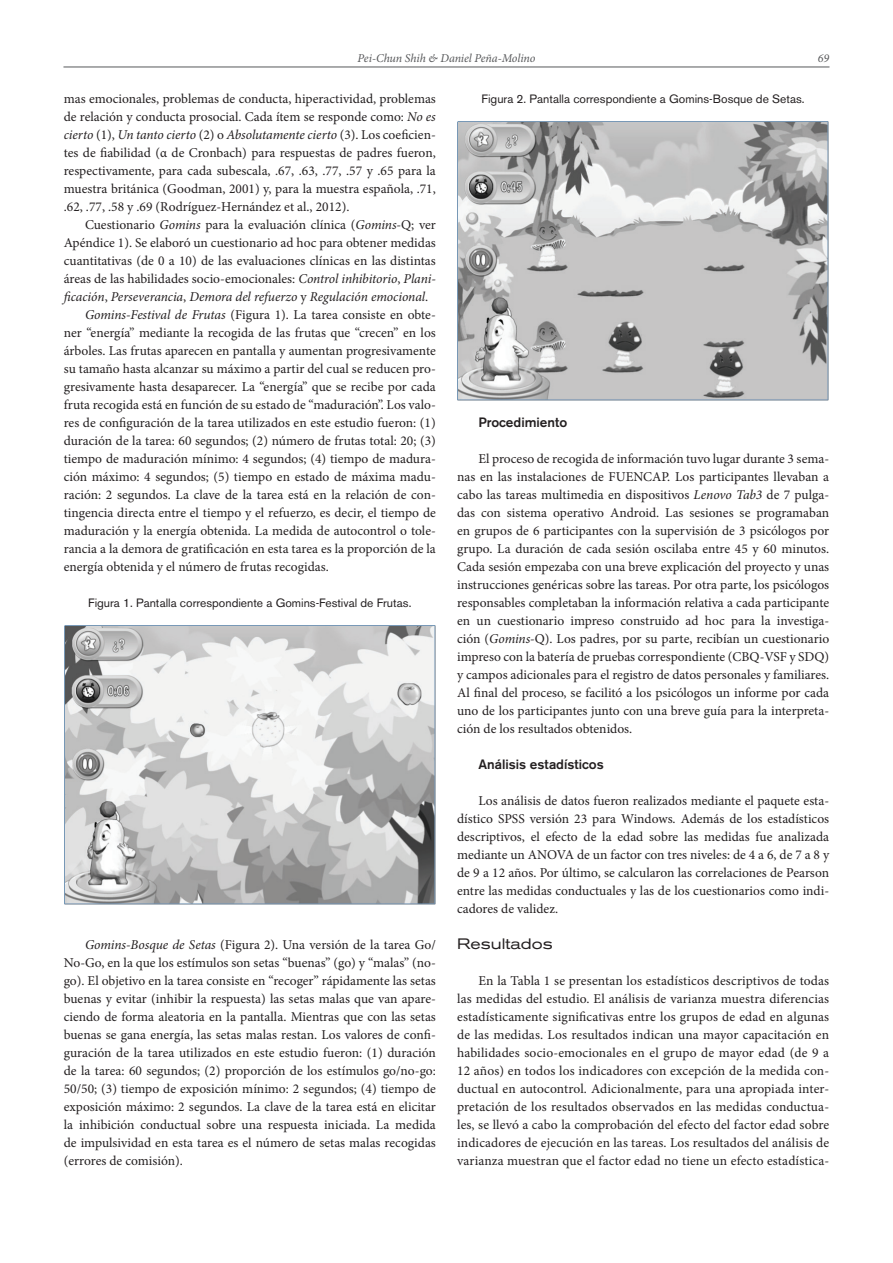
<style>
.page{position:relative;width:893px;height:1263px;background:#fff}
.page>*{position:absolute;margin:0;border:0;box-sizing:border-box;transform-origin:0 0}
.t1{font:expanded 15px "Akzidenz Grotesk BE";color:#231f20}
.t2{font:13.5px/18px "Minion Pro";color:#231f20;text-align:justify}
.t3{font:italic 13.5px "Minion Pro";letter-spacing:-.005em;color:#231f20}
.t4{font:500 13.5px "Akzidenz Grotesk BE";color:#231f20}
.t5{font:12px "Akzidenz Grotesk BE";color:#231f20}
.t6{font:italic 12px "Minion Pro";letter-spacing:-.01em;color:#57585a}
.s1{font-style:italic}
.s2{font-style:normal}
</style>
<div class="page">
<hr style="left:64px;top:67px;width:765px;height:1px;background:#57585a">
<img style="left:64px;top:626px;width:371px;height:278px">
<img style="left:458px;top:122px;width:371px;height:278px">
<p class="t6" style="left:358px;top:50px;width:179px">Pei-Chun Shih &amp; Daniel Peña-Molino</p>
<p class="t6" style="left:818px;top:50px;width:13px">69</p>
<p class="t2" style="left:64px;top:90px;width:374px">mas emocionales, problemas de conducta, hiperactividad, problemas de relación y conducta prosocial. Cada ítem se responde como: <span class="s1">No es cierto</span> (1), <span class="s1">Un tanto cierto</span> (2) o <span class="s1">Absolutamente cierto</span> (3). Los coeficien&shy;tes de fiabilidad (α de Cronbach) para respuestas de padres fueron, respectivamente, para cada subescala, .67, .63, .77, .57 y .65 para la muestra británica (Goodman, 2001) y, para la muestra española, .71, .62, .77, .58 y .69 (Rodríguez-Hernández et al., 2012).</p>
<p class="t2" style="left:85px;top:216px;width:352px">Cuestionario <span class="s1">Gomins</span> para la evaluación clínica (<span class="s1">Gomins-</span>Q; ver</p>
<p class="t2" style="left:64px;top:234px;width:374px">Apéndice 1). Se elaboró un cuestionario ad hoc para obtener medidas</p>
<p class="t2" style="left:64px;top:252px;width:374px">cuantitativas (de 0 a 10) de las evaluaciones clínicas en las distintas</p>
<p class="t2" style="left:64px;top:270px;width:374px">áreas de las habilidades socio-emocionales: <span class="s1">Control inhibitorio</span>, <span class="s1">Plani-</span></p>
<p class="t3" style="left:64px;top:287px;width:366px">ficación<span class="s2">,</span> Perseverancia<span class="s2">,</span> Demora del refuerzo <span class="s2">y</span> Regulación emocional<span class="s2">.</span></p>
<p class="t2" style="left:85px;top:306px;width:352px"><span class="s1">Gomins-Festival de Frutas</span> (Figura 1). La tarea consiste en obte-</p>
<p class="t2" style="left:64px;top:324px;width:374px">ner “energía” mediante la recogida de las frutas que “crecen” en los</p>
<p class="t2" style="left:64px;top:342px;width:374px">árboles. Las frutas aparecen en pantalla y aumentan progresivamente</p>
<p class="t2" style="left:64px;top:360px;width:373px">su tamaño hasta alcanzar su máximo a partir del cual se reducen pro-</p>
<p class="t2" style="left:64px;top:378px;width:374px">gresivamente hasta desaparecer. La “energía” que se recibe por cada</p>
<p class="t2" style="left:64px;top:396px;width:374px">fruta recogida está en función de su estado de “maduración”. Los valo-</p>
<p class="t2" style="left:64px;top:414px;width:373px">res de configuración de la tarea utilizados en este estudio fueron: (1)</p>
<p class="t2" style="left:64px;top:432px;width:374px">duración de la tarea: 60 segundos; (2) número de frutas total: 20; (3)</p>
<p class="t2" style="left:64px;top:450px;width:374px">tiempo de maduración mínimo: 4 segundos; (4) tiempo de madura-</p>
<p class="t2" style="left:64px;top:468px;width:373px">ción máximo: 4 segundos; (5) tiempo en estado de máxima madu-</p>
<p class="t2" style="left:64px;top:486px;width:374px">ración: 2 segundos. La clave de la tarea está en la relación de con-</p>
<p class="t2" style="left:64px;top:504px;width:374px">tingencia directa entre el tiempo y el refuerzo, es decir, el tiempo de</p>
<p class="t2" style="left:64px;top:522px;width:374px">maduración y la energía obtenida. La medida de autocontrol o tole-</p>
<p class="t2" style="left:64px;top:540px;width:374px">rancia a la demora de gratificación en esta tarea es la proporción de la</p>
<p class="t2" style="left:64px;top:558px;width:267px">energía obtenida y el número de frutas recogidas.</p>
<p class="t5" style="left:482px;top:92px;width:325px">Figura 2. Pantalla correspondiente a Gomins-Bosque de Setas.</p>
<p class="t4" style="left:478px;top:414px;width:90px">Procedimiento</p>
<p class="t2" style="left:457px;top:450px;width:374px;text-indent:21px">El proceso de recogida de información tuvo lugar durante 3 sema&shy;nas en las instalaciones de FUENCAP. Los participantes llevaban a cabo las tareas multimedia en dispositivos <span class="s1">Lenovo Tab3</span> de 7 pulga&shy;das con sistema operativo Android. Las sesiones se programaban en grupos de 6 participantes con la supervisión de 3 psicólogos por grupo. La duración de cada sesión oscilaba entre 45 y 60 minutos.<br>Cada sesión empezaba con una breve explicación del proyecto y unas instrucciones genéricas sobre las tareas. Por otra parte, los psicólogos responsables completaban la información relativa a cada participante en un cuestionario impreso construido ad hoc para la investiga&shy;ción (<span class="s1">Gomins-</span>Q). Los padres, por su parte, recibían un cuestionario impreso con la batería de pruebas correspondiente (CBQ-VSF y SDQ) y campos adicionales para el registro de datos personales y familiares.<br>Al final del proceso, se facilitó a los psicólogos un informe por cada uno de los participantes junto con una breve guía para la interpreta&shy;ción de los resultados obtenidos.</p>
<p class="t4" style="left:478px;top:756px;width:127px">Análisis estadísticos</p>
<p class="t2" style="left:457px;top:792px;width:374px;text-indent:21px">Los análisis de datos fueron realizados mediante el paquete esta&shy;dístico SPSS versión 23 para Windows. Además de los estadísticos descriptivos, el efecto de la edad sobre las medidas fue analizada mediante un ANOVA de un factor con tres niveles: de 4 a 6, de 7 a 8 y de 9 a 12 años. Por último, se calcularon las correlaciones de Pearson entre las medidas conductuales y las de los cuestionarios como indi&shy;cadores de validez.</p>
<p class="t1" style="left:457px;top:935px;width:97px">Resultados</p>
<p class="t2" style="left:457px;top:972px;width:374px;text-indent:21px">En la Tabla 1 se presentan los estadísticos descriptivos de todas las medidas del estudio. El análisis de varianza muestra diferencias estadísticamente significativas entre los grupos de edad en algunas de las medidas. Los resultados indican una mayor capacitación en habilidades socio-emocionales en el grupo de mayor edad (de 9 a 12 años) en todos los indicadores con excepción de la medida con&shy;ductual en autocontrol. Adicionalmente, para una apropiada inter&shy;pretación de los resultados observados en las medidas conductua&shy;les, se llevó a cabo la comprobación del efecto del factor edad sobre indicadores de ejecución en las tareas. Los resultados del análisis de varianza muestran que el factor edad no tiene un efecto estadística-</p>
<p class="t5" style="left:88px;top:596px;width:325px">Figura 1. Pantalla correspondiente a Gomins-Festival de Frutas.</p>
<p class="t2" style="left:64px;top:936px;width:374px;text-indent:21px"><span class="s1">Gomins-Bosque de Setas</span> (Figura 2). Una versión de la tarea Go/ No-Go, en la que los estímulos son setas “buenas” (go) y “malas” (no&shy;go). El objetivo en la tarea consiste en “recoger” rápidamente las setas buenas y evitar (inhibir la respuesta) las setas malas que van apare&shy;ciendo de forma aleatoria en la pantalla. Mientras que con las setas buenas se gana energía, las setas malas restan. Los valores de confi&shy;guración de la tarea utilizados en este estudio fueron: (1) duración de la tarea: 60 segundos; (2) proporción de los estímulos go/no-go:<br>50/50; (3) tiempo de exposición mínimo: 2 segundos; (4) tiempo de exposición máximo: 2 segundos. La clave de la tarea está en elicitar la inhibición conductual sobre una respuesta iniciada. La medida de impulsividad en esta tarea es el número de setas malas recogidas (errores de comisión).</p>
</div>
